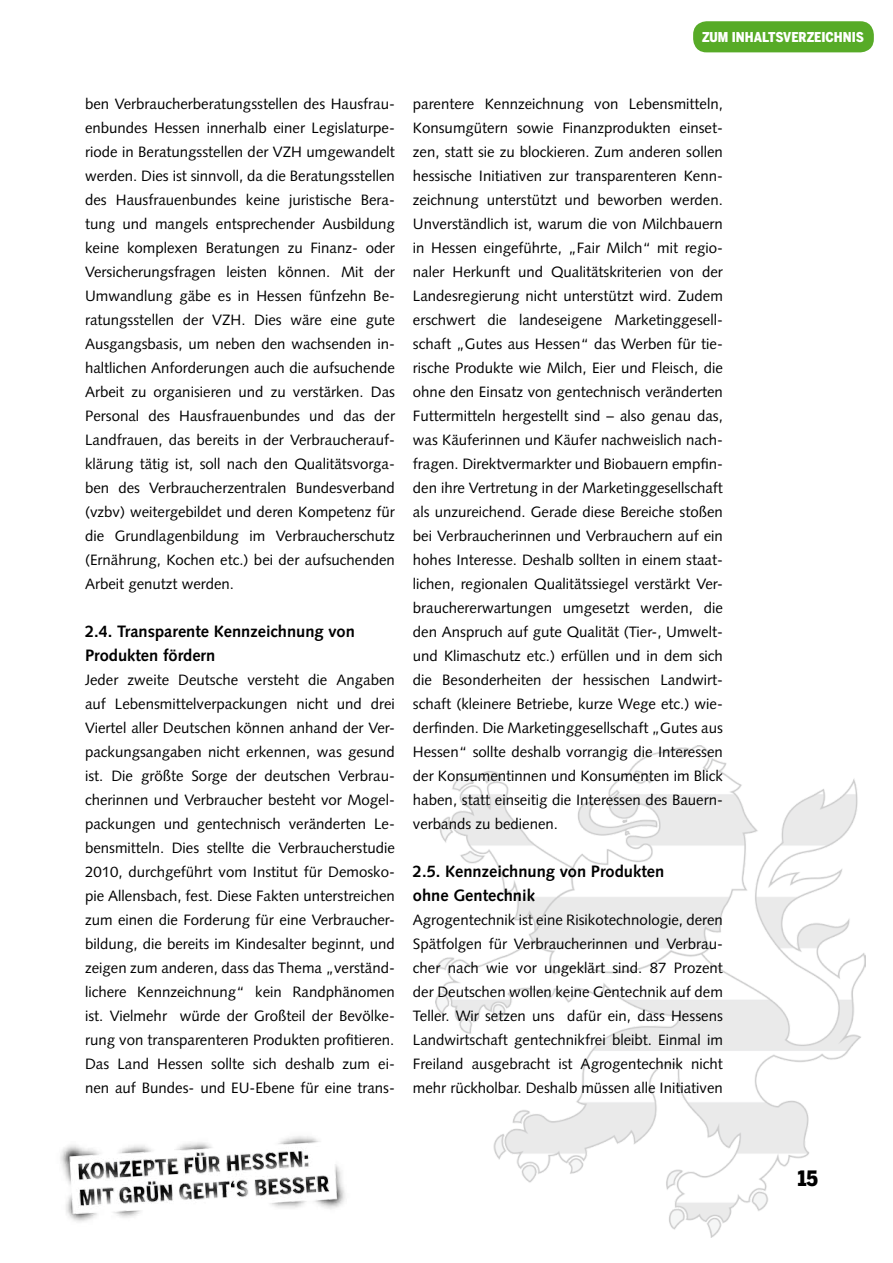
<style>
.page{position:relative;width:893px;height:1263px;background:#fff}
.page>*{position:absolute;margin:0;border:0;box-sizing:border-box;transform-origin:0 0}
.t1{font:900 21px "Benton Sans Cond";color:#000}
.t2{font:700 16.5px/24px "Gruene Syntax";color:#000}
.t3{font:15px/24px "Gruene Syntax";color:#000;text-align:justify}
.t4{font:900 13.5px "Benton Sans Cond";color:#fff}
</style>
<div class="page">
<img style="left:436px;top:746px;width:429px;height:491px">
<img style="left:60px;top:1136px;width:285px;height:86px">
<div style="left:693px;top:21px;width:181px;height:31px;background:#57ab27;border-radius:14px"></div>
<p class="t4" style="left:702px;top:29px;width:164px">ZUM INHALTSVERZEICHNIS</p>
<p class="t3" style="left:85px;top:92px;width:311px">ben Verbraucherberatungsstellen des Hausfrau&shy;enbundes Hessen innerhalb einer Legislaturpe&shy;riode in Beratungsstellen der VZH umgewandelt werden. Dies ist sinnvoll, da die Beratungsstellen des Hausfrauenbundes keine juristische Bera&shy;tung und mangels entsprechender Ausbildung keine komplexen Beratungen zu Finanz- oder Versicherungsfragen leisten können. Mit der Umwandlung gäbe es in Hessen fünfzehn Be&shy;ratungsstellen der VZH. Dies wäre eine gute Ausgangsbasis, um neben den wachsenden in&shy;haltlichen Anforderungen auch die aufsuchende Arbeit zu organisieren und zu verstärken. Das Personal des Hausfrauenbundes und das der Landfrauen, das bereits in der Verbraucherauf&shy;klärung tätig ist, soll nach den Qualitätsvorga&shy;ben des Verbraucherzentralen Bundesverband (vzbv) weitergebildet und deren Kompetenz für die Grundlagenbildung im Verbraucherschutz (Ernährung, Kochen etc.) bei der aufsuchenden Arbeit genutzt werden.</p>
<p class="t2" style="left:85px;top:619px;width:271px">2.4. Transparente Kennzeichnung von<br>Produkten fördern</p>
<p class="t3" style="left:85px;top:668px;width:311px">Jeder zweite Deutsche versteht die Angaben auf Lebensmittelverpackungen nicht und drei Viertel aller Deutschen können anhand der Ver&shy;packungsangaben nicht erkennen, was gesund ist. Die größte Sorge der deutschen Verbrau&shy;cherinnen und Verbraucher besteht vor Mogel&shy;packungen und gentechnisch veränderten Le&shy;bensmitteln. Dies stellte die Verbraucherstudie 2010, durchgeführt vom Institut für Demosko&shy;pie Allensbach, fest. Diese Fakten unterstreichen zum einen die Forderung für eine Verbraucher&shy;bildung, die bereits im Kindesalter beginnt, und zeigen zum anderen, dass das Thema „verständ&shy;lichere Kennzeichnung“ kein Randphänomen ist. Vielmehr würde der Großteil der Bevölke&shy;rung von transparenteren Produkten profitieren.<br>Das Land Hessen sollte sich deshalb zum ei&shy;nen auf Bundes- und EU-Ebene für eine trans-</p>
<p class="t3" style="left:413px;top:92px;width:311px">parentere Kennzeichnung von Lebensmitteln, Konsumgütern sowie Finanzprodukten einset&shy;zen, statt sie zu blockieren. Zum anderen sollen hessische Initiativen zur transparenteren Kenn&shy;zeichnung unterstützt und beworben werden.<br>Unverständlich ist, warum die von Milchbauern in Hessen eingeführte, „Fair Milch“ mit regio&shy;naler Herkunft und Qualitätskriterien von der Landesregierung nicht unterstützt wird. Zudem erschwert die landeseigene Marketinggesell&shy;schaft „Gutes aus Hessen“ das Werben für tie&shy;rische Produkte wie Milch, Eier und Fleisch, die ohne den Einsatz von gentechnisch veränderten Futtermitteln hergestellt sind – also genau das, was Käuferinnen und Käufer nachweislich nach&shy;fragen. Direktvermarkter und Biobauern empfin&shy;den ihre Vertretung in der Marketinggesellschaft als unzureichend. Gerade diese Bereiche stoßen bei Verbraucherinnen und Verbrauchern auf ein hohes Interesse. Deshalb sollten in einem staat&shy;lichen, regionalen Qualitätssiegel verstärkt Ver&shy;brauchererwartungen umgesetzt werden, die den Anspruch auf gute Qualität (Tier-, Umwelt&shy;und Klimaschutz etc.) erfüllen und in dem sich die Besonderheiten der hessischen Landwirt&shy;schaft (kleinere Betriebe, kurze Wege etc.) wie&shy;derfinden. Die Marketinggesellschaft „Gutes aus Hessen“ sollte deshalb vorrangig die Interessen der Konsumentinnen und Konsumenten im Blick haben, statt einseitig die Interessen des Bauern&shy;verbands zu bedienen.</p>
<p class="t2" style="left:413px;top:859px;width:253px">2.5. Kennzeichnung von Produkten ohne Gentechnik</p>
<p class="t3" style="left:413px;top:908px;width:311px">Agrogentechnik ist eine Risikotechnologie, deren Spätfolgen für Verbraucherinnen und Verbrau&shy;cher nach wie vor ungeklärt sind. 87 Prozent der Deutschen wollen keine Gentechnik auf dem Teller. Wir setzen uns dafür ein, dass Hessens Landwirtschaft gentechnikfrei bleibt. Einmal im Freiland ausgebracht ist Agrogentechnik nicht mehr rückholbar. Deshalb müssen alle Initiativen</p>
<h1 class="t1" style="left:798px;top:1166px;width:22px">15</h1>
</div>
